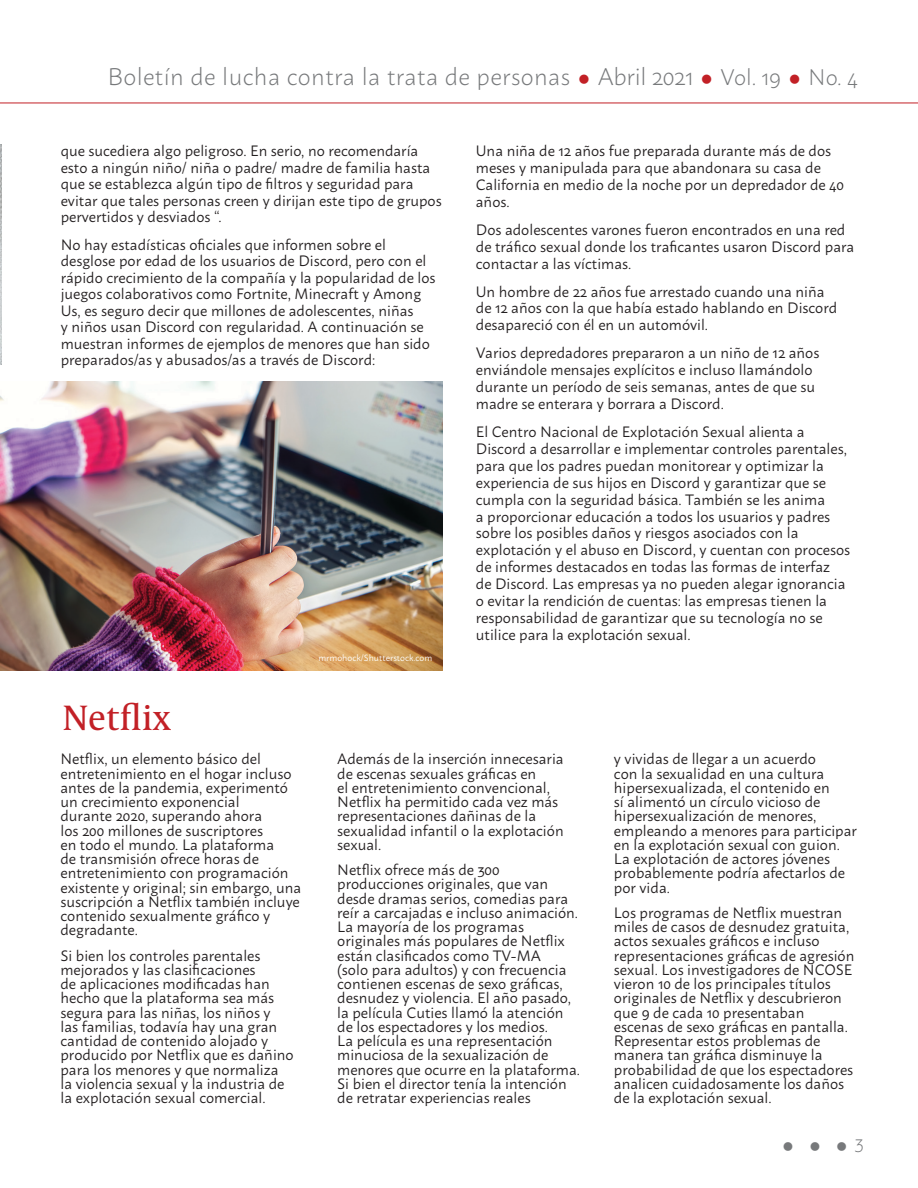
<style>
.page{position:relative;width:918px;height:1188px;background:#fff}
.page>*{position:absolute;margin:0;border:0;box-sizing:border-box;transform-origin:0 0}
.t1{font:36px "Capitolium News 2";color:#c22026}
.t2{font:300 24px "Macho";letter-spacing:.015em;color:#77797b}
.t3{font:300 18px "Macho";color:#77797b}
.t4{font:15px/14.2px "Macho";color:#231f20}
.t5{font:9px "Macho";color:#fff}
.s1{color:#c22026}
.s2{font-size:22.5px}
</style>
<div class="page">
<hr style="left:0;top:103px;width:918px;height:1px;background:#c22026">
<img style="left:0;top:145px;width:1px;height:219px">
<img style="left:0;top:381px;width:442px;height:289px">
<p class="t2" style="left:107px;top:55px;width:752px">Boletín de lucha contra la trata de personas <span class="s1">●</span> Abril 2021 <span class="s1">●</span> <span class="s2">Vol. 19</span> <span class="s1">●</span> <span class="s2">No. 4</span></p>
<p class="t4" style="left:61px;top:141px;width:383px;line-height:16.5px">que sucediera algo peligroso. En serio, no recomendaría esto a ningún niño/ niña o padre/ madre de familia hasta que se establezca algún tipo de filtros y seguridad para evitar que tales personas creen y dirijan este tipo de grupos pervertidos y desviados “.</p>
<p class="t4" style="left:61px;top:235px;width:376px;line-height:16.5px">No hay estadísticas oficiales que informen sobre el desglose por edad de los usuarios de Discord, pero con el rápido crecimiento de la compañía y la popularidad de los juegos colaborativos como Fortnite, Minecraft y Among Us, es seguro decir que millones de adolescentes, niñas<br>y niños usan Discord con regularidad. A continuación se muestran informes de ejemplos de menores que han sido preparados/as y abusados/as a través de Discord:</p>
<p class="t1" style="left:62px;top:693px;width:110px">Netflix</p>
<p class="t5" style="left:318px;top:650px;width:116px">mrmohock/Shutterstock.com</p>
<p class="t4" style="left:476px;top:141px;width:370px;line-height:17px">Una niña de 12 años fue preparada durante más de dos meses y manipulada para que abandonara su casa de California en medio de la noche por un depredador de 40 años.</p>
<p class="t4" style="left:476px;top:220px;width:380px;line-height:17px">Dos adolescentes varones fueron encontrados en una red de tráfico sexual donde los traficantes usaron Discord para contactar a las víctimas.</p>
<p class="t4" style="left:476px;top:281px;width:363px;line-height:17px">Un hombre de 22 años fue arrestado cuando una niña de 12 años con la que había estado hablando en Discord desapareció con él en un automóvil.</p>
<p class="t4" style="left:476px;top:343px;width:345px;line-height:17px">Varios depredadores prepararon a un niño de 12 años enviándole mensajes explícitos e incluso llamándolo durante un período de seis semanas, antes de que su madre se enterara y borrara a Discord.</p>
<p class="t4" style="left:476px;top:421px;width:376px;line-height:17px">El Centro Nacional de Explotación Sexual alienta a Discord a desarrollar e implementar controles parentales, para que los padres puedan monitorear y optimizar la experiencia de sus hijos en Discord y garantizar que se cumpla con la seguridad básica. También se les anima<br>a proporcionar educación a todos los usuarios y padres sobre los posibles daños y riesgos asociados con la explotación y el abuso en Discord, y cuentan con procesos de informes destacados en todas las formas de interfaz<br>de Discord. Las empresas ya no pueden alegar ignorancia o evitar la rendición de cuentas: las empresas tienen la responsabilidad de garantizar que su tecnología no se utilice para la explotación sexual.</p>
<p class="t4" style="left:60px;top:751px;width:242px">Netflix, un elemento básico del entretenimiento en el hogar incluso antes de la pandemia, experimentó un crecimiento exponencial<br>durante 2020, superando ahora<br>los 200 millones de suscriptores<br>en todo el mundo. La plataforma<br>de transmisión ofrece horas de entretenimiento con programación existente y original; sin embargo, una suscripción a Netflix también incluye contenido sexualmente gráfico y degradante.</p>
<p class="t4" style="left:60px;top:947px;width:235px">Si bien los controles parentales mejorados y las clasificaciones<br>de aplicaciones modificadas han hecho que la plataforma sea más segura para las niñas, los niños y<br>las familias, todavía hay una gran cantidad de contenido alojado y producido por Netflix que es dañino para los menores y que normaliza la violencia sexual y la industria de la explotación sexual comercial.</p>
<p class="t4" style="left:337px;top:751px;width:228px">Además de la inserción innecesaria de escenas sexuales gráficas en<br>el entretenimiento convencional,<br>Netflix ha permitido cada vez más representaciones dañinas de la sexualidad infantil o la explotación sexual.</p>
<p class="t4" style="left:337px;top:861px;width:244px">Netflix ofrece más de 300 producciones originales, que van desde dramas serios, comedias para reír a carcajadas e incluso animación.<br>La mayoría de los programas originales más populares de Netflix están clasificados como TV-MA<br>(solo para adultos) y con frecuencia contienen escenas de sexo gráficas, desnudez y violencia. El año pasado, la película Cuties llamó la atención de los espectadores y los medios.<br>La película es una representación minuciosa de la sexualización de menores que ocurre en la plataforma.<br>Si bien el director tenía la intención de retratar experiencias reales</p>
<p class="t4" style="left:614px;top:751px;width:244px">y vividas de llegar a un acuerdo<br>con la sexualidad en una cultura hipersexualizada, el contenido en<br>sí alimentó un círculo vicioso de hipersexualización de menores, empleando a menores para participar en la explotación sexual con guion.<br>La explotación de actores jóvenes probablemente podría afectarlos de por vida.</p>
<p class="t4" style="left:614px;top:904px;width:242px">Los programas de Netflix muestran miles de casos de desnudez gratuita, actos sexuales gráficos e incluso representaciones gráficas de agresión sexual. Los investigadores de NCOSE vieron 10 de los principales títulos originales de Netflix y descubrieron que 9 de cada 10 presentaban escenas de sexo gráficas en pantalla.<br>Representar estos problemas de manera tan gráfica disminuye la probabilidad de que los espectadores analicen cuidadosamente los daños de la explotación sexual.</p>
<p class="t3" style="left:782px;top:1130px;width:83px">●●●3</p>
</div>
